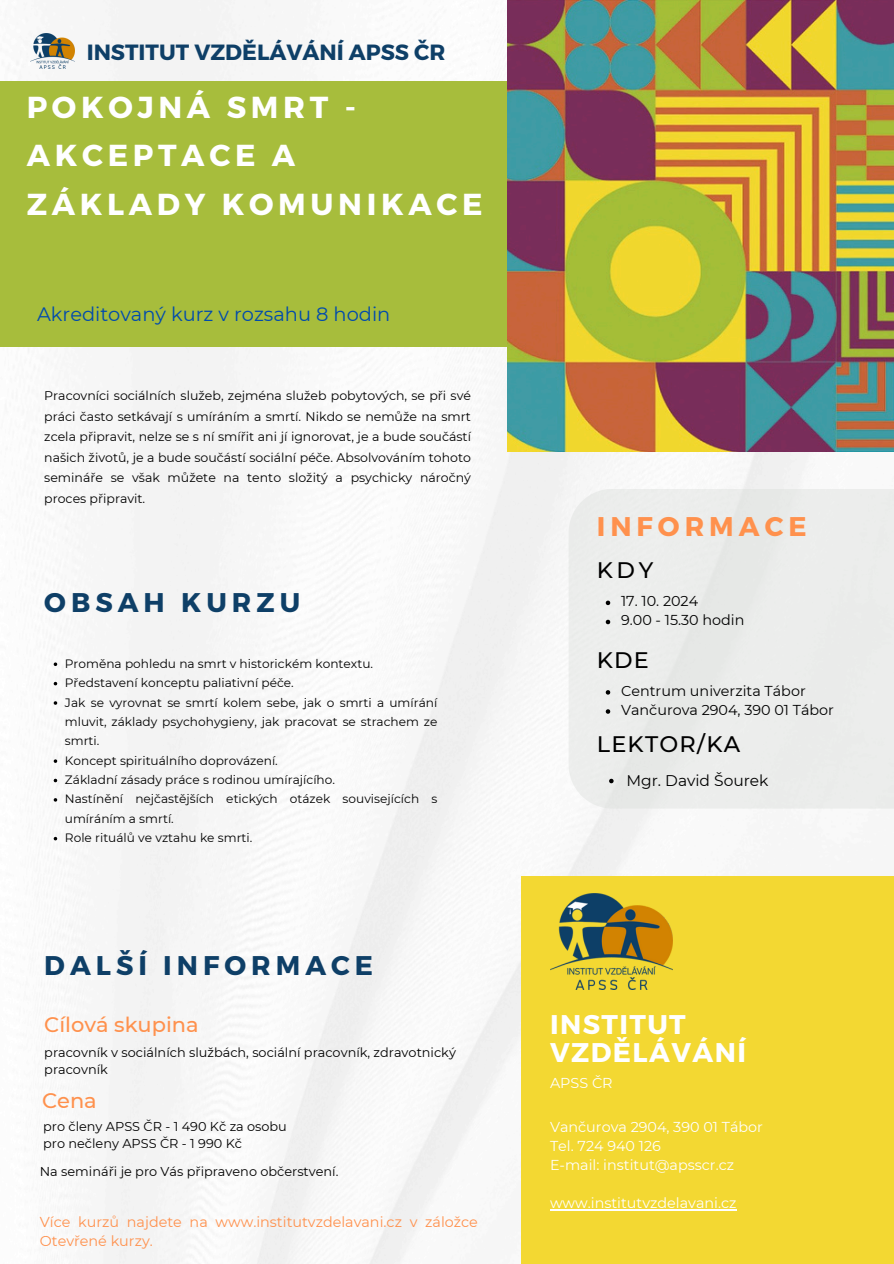
<style>
.page{position:relative;width:894px;height:1264px;background:#fff}
.page>*{position:absolute;margin:0;border:0;box-sizing:border-box;transform-origin:0 0}
.t1{font:700 30.3px/48.3px "Montserrat";letter-spacing:.155em;color:#fff}
.t2{font:700 27px "Montserrat";letter-spacing:.185em;color:#0e3f67}
.t3{font:700 27px/28.2px "Montserrat";letter-spacing:.055em;color:#fff}
.t4{font:700 27px "Montserrat";letter-spacing:.185em;color:#ff914d}
.t5{font:500 22.35px "Montserrat";letter-spacing:.055em;color:#000}
.t6{font:700 22.05px "Montserrat";color:#0e3f67}
.t7{font:500 21px "Montserrat";color:#ff914d}
.t8{font:19.35px "Montserrat";color:#004aad}
.t9{font:15.45px "Montserrat";color:#000}
.t10{font:14.4px "Montserrat";color:#fff}
.t11{font:14.4px "Montserrat";color:#000}
.t12{font:14.4px/19.2px "Montserrat";color:#ff914d}
.t13{font:12.9px/17.1px "Montserrat";color:#000}
.t14{font:12.45px/20.5px "Montserrat";color:#000;text-align:justify}
.t15{font:12.15px/19.4px "Montserrat";color:#000;text-align:justify}
</style>
<div class="page">
<img style="left:0;top:0;width:893px;height:1263px">
<div style="left:0;top:82px;width:614px;height:265px;background:#a7bd3c"></div>
<img style="left:507px;top:1px;width:386px;height:450px">
<div style="left:568px;top:489px;width:325px;height:319px;background:#ecedec"></div>
<div style="left:520px;top:876px;width:373px;height:387px;background:#f3d832"></div>
<img style="left:550px;top:893px;width:122px;height:96px">
<img style="left:30px;top:34px;width:44px;height:35px">
<svg style="left:54px;top:662px;width:3px;height:4px"></svg>
<svg style="left:54px;top:759px;width:3px;height:4px"></svg>
<svg style="left:54px;top:778px;width:3px;height:4px"></svg>
<svg style="left:54px;top:836px;width:3px;height:4px"></svg>
<svg style="left:605px;top:600px;width:5px;height:5px"></svg>
<svg style="left:605px;top:619px;width:5px;height:5px"></svg>
<svg style="left:605px;top:690px;width:5px;height:4px"></svg>
<svg style="left:605px;top:709px;width:5px;height:4px"></svg>
<hr style="left:550px;top:1209px;width:186px;height:1px;background:#fff">
<svg style="left:609px;top:778px;width:4px;height:5px"></svg>
<p class="t6" style="left:87px;top:38px;width:360px">INSTITUT VZDĚLÁVÁNÍ APSS ČR</p>
<h1 class="t1" style="left:27px;top:81px;width:457px">POKOJNÁ SMRT -<br>AKCEPTACE A<br>ZÁKLADY KOMUNIKACE</h1>
<h5 class="t8" style="left:37px;top:302px;width:355px">Akreditovaný kurz v rozsahu 8 hodin</h5>
<p class="t14" style="left:44px;top:385px;width:428px">Pracovníci sociálních služeb, zejména služeb pobytových, se při své práci často setkávají s umíráním a smrtí. Nikdo se nemůže na smrt zcela připravit, nelze se s ní smířit ani jí ignorovat, je a bude součástí našich životů, je a bude součástí sociální péče. Absolvováním tohoto semináře se však můžete na tento složitý a psychicky náročný proces připravit.</p>
<h2 class="t2" style="left:44px;top:584px;width:257px">OBSAH KURZU</h2>
<h2 class="t15" style="left:65px;top:653px;width:309px">Proměna pohledu na smrt v historickém kontextu.</h2>
<h3 class="t15" style="left:65px;top:673px;width:230px">Představení konceptu paliativní péče.</h3>
<p class="t15" style="left:65px;top:692px;width:374px">Jak se vyrovnat se smrtí kolem sebe, jak o smrti a umírání mluvit, základy psychohygieny, jak pracovat se strachem ze smrti.</p>
<p class="t15" style="left:65px;top:750px;width:214px">Koncept spirituálního doprovázení.</p>
<h3 class="t15" style="left:65px;top:770px;width:271px">Základní zásady práce s rodinou umírajícího.</h3>
<p class="t15" style="left:65px;top:789px;width:374px">Nastínění nejčastějších etických otázek souvisejících s umíráním a smrtí.</p>
<p class="t15" style="left:65px;top:828px;width:189px">Role rituálů ve vztahu ke smrti.</p>
<p class="t2" style="left:44px;top:948px;width:330px">DALŠÍ INFORMACE</p>
<p class="t7" style="left:44px;top:1011px;width:156px">Cílová skupina</p>
<p class="t13" style="left:44px;top:1043px;width:413px">pracovník v sociálních službách, sociální pracovník, zdravotnický pracovník</p>
<p class="t7" style="left:42px;top:1087px;width:56px">Cena</p>
<h2 class="t13" style="left:43px;top:1118px;width:245px">pro členy APSS ČR - 1 490 Kč za osobu</h2>
<h6 class="t13" style="left:43px;top:1135px;width:200px">pro nečleny APSS ČR - 1 990 Kč</h6>
<p class="t13" style="left:40px;top:1163px;width:300px">Na semináři je pro Vás připraveno občerstvení.</p>
<p class="t12" style="left:40px;top:1212px;width:439px">Více kurzů najdete na www.institutvzdelavani.cz v záložce<br>Otevřené kurzy.</p>
<p class="t4" style="left:596px;top:508px;width:211px">INFORMACE</p>
<p class="t5" style="left:596px;top:556px;width:58px">KDY</p>
<p class="t11" style="left:621px;top:592px;width:79px">17. 10. 2024</p>
<p class="t11" style="left:621px;top:611px;width:125px">9.00 - 15.30 hodin</p>
<p class="t5" style="left:596px;top:646px;width:54px">KDE</p>
<p class="t11" style="left:621px;top:681px;width:186px">Centrum univerzita Tábor</p>
<p class="t11" style="left:621px;top:701px;width:214px">Vančurova 2904, 390 01 Tábor</p>
<h4 class="t5" style="left:596px;top:730px;width:145px">LEKTOR/KA</h4>
<p class="t9" style="left:626px;top:770px;width:144px">Mgr. David Šourek</p>
<p class="t3" style="left:550px;top:1008px;width:197px">INSTITUT<br>VZDĚLÁVÁNÍ</p>
<p class="t10" style="left:550px;top:1074px;width:64px">APSS ČR</p>
<p class="t10" style="left:550px;top:1117px;width:214px">Vančurova 2904, 390 01 Tábor</p>
<h2 class="t10" style="left:550px;top:1136px;width:112px">Tel. 724 940 126</h2>
<h4 class="t10" style="left:550px;top:1155px;width:185px">E-mail: institut@apsscr.cz</h4>
<p class="t10" style="left:550px;top:1194px;width:188px">www.institutvzdelavani.cz</p>
</div>
